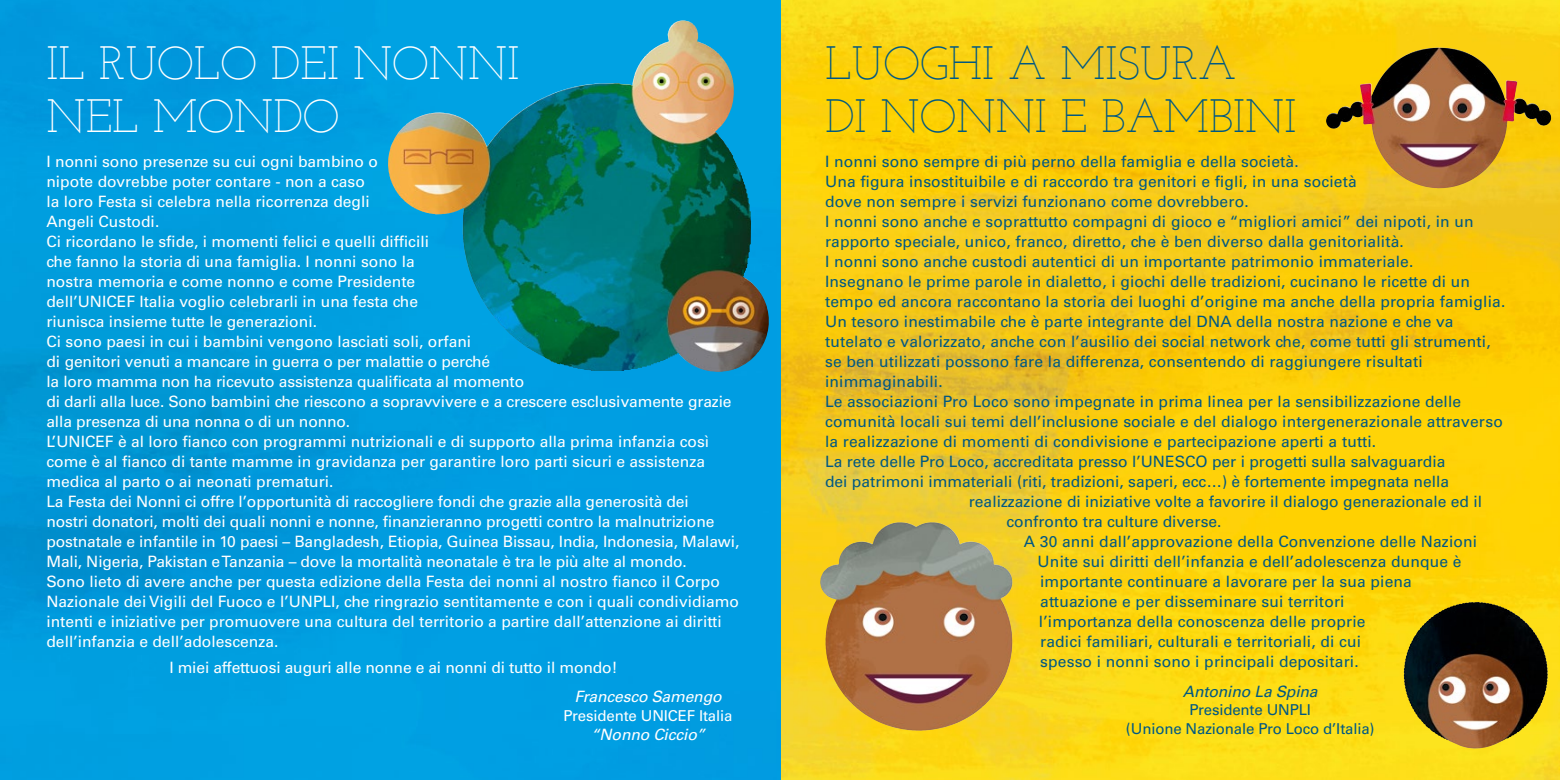
<style>
.page{position:relative;width:1560px;height:780px;background:#fff}
.page>*{position:absolute;margin:0;border:0;box-sizing:border-box;transform-origin:0 0}
.t1{font:300 46.62px/52.5px "Josefin Slab";color:#005883}
.t2{font:300 46.62px/52.5px "Josefin Slab";color:#fff}
.t3{font:15.62px "Univers LT Std";letter-spacing:.01em;color:#005883}
.t4{font:15.62px/20px "Univers LT Std";color:#fff}
.t5{font:italic 15.62px "Univers LT Std";letter-spacing:-.01em;color:#fff}
.t6{font:italic 15.62px "Univers LT Std";letter-spacing:-.01em;color:#005883}
.t7{font:15px/18.8px "Univers LT Std";letter-spacing:-.01em;color:#005883;text-align:center}
.t8{font:15px "Univers LT Std";letter-spacing:-.01em;color:#fff}
</style>
<div class="page">
<img style="left:0;top:0;width:1559px;height:780px">
<img style="left:820px;top:522px;width:77px;height:72px">
<img style="left:1403px;top:602px;width:71px;height:137px">
<img style="left:525px;top:20px;width:157px;height:89px">
<img style="left:1372px;top:48px;width:63px;height:44px">
<h1 class="t2" style="left:46px;top:37px;width:474px">IL RUOLO DEI NONNI<br>NEL MONDO</h1>
<h1 class="t1" style="left:825px;top:37px;width:473px">LUOGHI A MISURA<br>DI NONNI E BAMBINI</h1>
<p class="t4" style="left:46px;top:151px;width:694px">I nonni sono presenze su cui ogni bambino o<br>nipote dovrebbe poter contare - non a caso<br>la loro Festa si celebra nella ricorrenza degli<br>Angeli Custodi.<br>Ci ricordano le sfide, i momenti felici e quelli difficili<br>che fanno la storia di una famiglia. I nonni sono la<br>nostra memoria e come nonno e come Presidente<br>dell’UNICEF Italia voglio celebrarli in una festa che<br>riunisca insieme tutte le generazioni.<br>Ci sono paesi in cui i bambini vengono lasciati soli, orfani<br>di genitori venuti a mancare in guerra o per malattie o perché<br>la loro mamma non ha ricevuto assistenza qualificata al momento<br>di darli alla luce. Sono bambini che riescono a sopravvivere e a crescere esclusivamente grazie alla presenza di una nonna o di un nonno.<br>L’UNICEF è al loro fianco con programmi nutrizionali e di supporto alla prima infanzia così come è al fianco di tante mamme in gravidanza per garantire loro parti sicuri e assistenza medica al parto o ai neonati prematuri.<br>La Festa dei Nonni ci offre l’opportunità di raccogliere fondi che grazie alla generosità dei<br>nostri donatori, molti dei quali nonni e nonne, finanzieranno progetti contro la malnutrizione postnatale e infantile in 10 paesi – Bangladesh, Etiopia, Guinea Bissau, India, Indonesia, Malawi, Mali, Nigeria, Pakistan e Tanzania – dove la mortalità neonatale è tra le più alte al mondo.<br>Sono lieto di avere anche per questa edizione della Festa dei nonni al nostro fianco il Corpo Nazionale dei Vigili del Fuoco e l’UNPLI, che ringrazio sentitamente e con i quali condividiamo intenti e iniziative per promuovere una cultura del territorio a partire dall’attenzione ai diritti dell’infanzia e dell’adolescenza.</p>
<p class="t4" style="left:169px;top:657px;width:450px">I miei affettuosi auguri alle nonne e ai nonni di tutto il mondo!</p>
<p class="t5" style="left:574px;top:687px;width:149px">Francesco Samengo</p>
<p class="t8" style="left:563px;top:706px;width:170px">Presidente UNICEF Italia</p>
<p class="t5" style="left:591px;top:725px;width:115px">“Nonno Ciccio”</p>
<p class="t3" style="left:825px;top:152px;width:475px">I nonni sono sempre di più perno della famiglia e della società.</p>
<p class="t3" style="left:825px;top:172px;width:533px">Una figura insostituibile e di raccordo tra genitori e figli, in una società</p>
<p class="t3" style="left:825px;top:192px;width:425px">dove non sempre i servizi funzionano come dovrebbero.</p>
<p class="t3" style="left:825px;top:212px;width:650px">I nonni sono anche e soprattutto compagni di gioco e “migliori amici” dei nipoti, in un</p>
<p class="t3" style="left:825px;top:232px;width:580px">rapporto speciale, unico, franco, diretto, che è ben diverso dalla genitorialità.</p>
<p class="t3" style="left:825px;top:252px;width:590px">I nonni sono anche custodi autentici di un importante patrimonio immateriale.</p>
<p class="t3" style="left:825px;top:272px;width:646px">Insegnano le prime parole in dialetto, i giochi delle tradizioni, cucinano le ricette di un</p>
<p class="t3" style="left:825px;top:292px;width:681px">tempo ed ancora raccontano la storia dei luoghi d’origine ma anche della propria famiglia.</p>
<p class="t3" style="left:825px;top:312px;width:630px">Un tesoro inestimabile che è parte integrante del DNA della nostra nazione e che va</p>
<p class="t3" style="left:825px;top:332px;width:667px">tutelato e valorizzato, anche con l’ausilio dei social network che, come tutti gli strumenti,</p>
<p class="t3" style="left:825px;top:352px;width:599px">se ben utilizzati possono fare la differenza, consentendo di raggiungere risultati</p>
<p class="t3" style="left:825px;top:372px;width:119px">inimmaginabili.</p>
<p class="t3" style="left:825px;top:392px;width:637px">Le associazioni Pro Loco sono impegnate in prima linea per la sensibilizzazione delle</p>
<p class="t3" style="left:825px;top:412px;width:679px">comunità locali sui temi dell’inclusione sociale e del dialogo intergenerazionale attraverso</p>
<p class="t3" style="left:825px;top:432px;width:552px">la realizzazione di momenti di condivisione e partecipazione aperti a tutti.</p>
<p class="t3" style="left:825px;top:452px;width:621px">La rete delle Pro Loco, accreditata presso l’UNESCO per i progetti sulla salvaguardia</p>
<p class="t3" style="left:825px;top:472px;width:625px">dei patrimoni immateriali (riti, tradizioni, saperi, ecc…) è fortemente impegnata nella</p>
<p class="t3" style="left:968px;top:492px;width:515px">realizzazione di iniziative volte a favorire il dialogo generazionale ed il</p>
<p class="t3" style="left:1006px;top:512px;width:217px">confronto tra culture diverse.</p>
<p class="t3" style="left:1023px;top:532px;width:455px">A 30 anni dall’approvazione della Convenzione delle Nazioni</p>
<p class="t3" style="left:1037px;top:552px;width:425px">Unite sui diritti dell’infanzia e dell’adolescenza dunque è</p>
<p class="t3" style="left:1040px;top:572px;width:373px">importante continuare a lavorare per la sua piena</p>
<p class="t3" style="left:1040px;top:592px;width:306px">attuazione e per disseminare sui territori</p>
<p class="t3" style="left:1038px;top:612px;width:328px">l’importanza della conoscenza delle proprie</p>
<p class="t3" style="left:1040px;top:632px;width:322px">radici familiari, culturali e territoriali, di cui</p>
<p class="t3" style="left:1040px;top:652px;width:320px">spesso i nonni sono i principali depositari.</p>
<p class="t6" style="left:1182px;top:681px;width:136px">Antonino La Spina</p>
<p class="t7" style="left:1125px;top:700px;width:250px">Presidente UNPLI<br>(Unione Nazionale Pro Loco d’Italia)</p>
</div>
